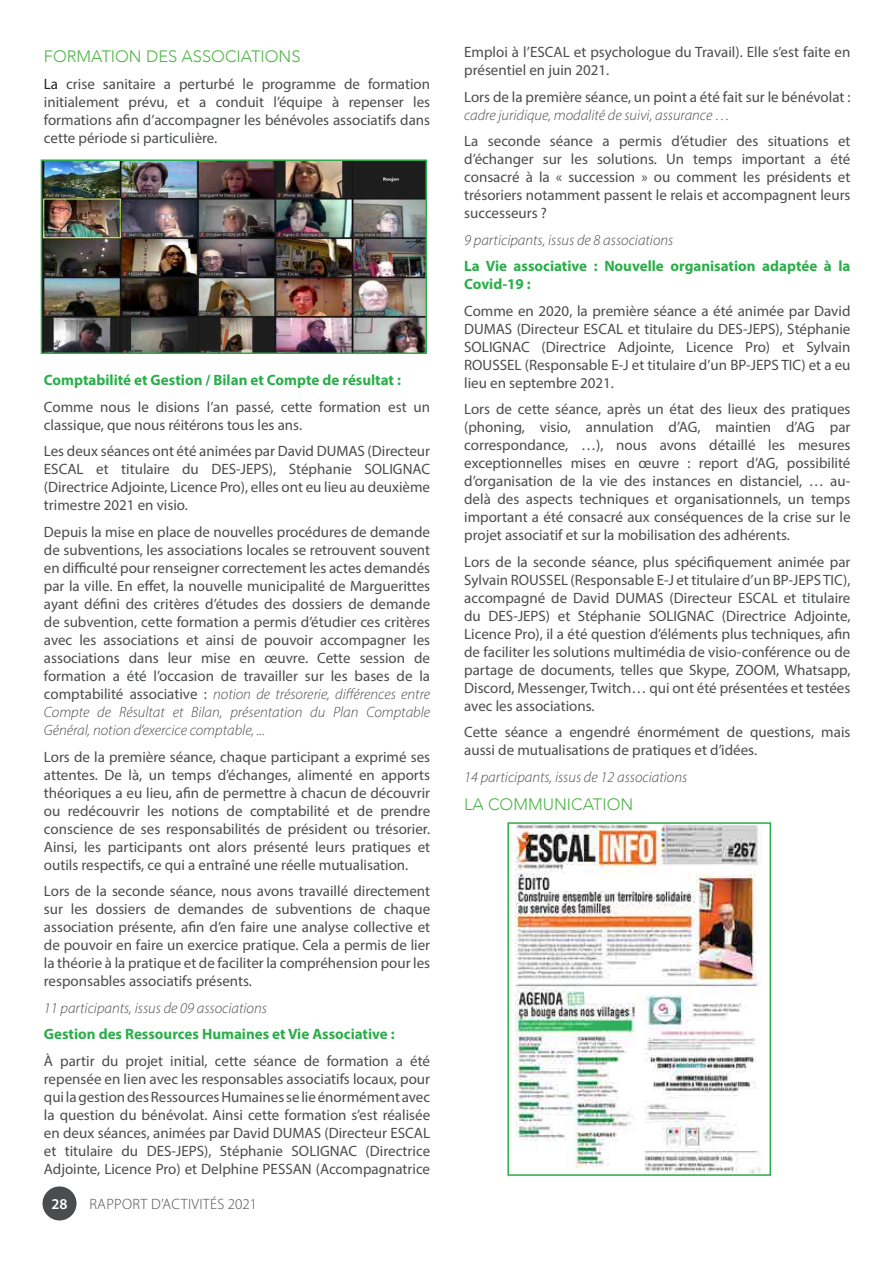
<style>
.page{position:relative;width:893px;height:1263px;background:#fff}
.page>*{position:absolute;margin:0;border:0;box-sizing:border-box;transform-origin:0 0}
.texte_courant{font:300 16.5px "Avenir";color:#4fb446}
.texte_courant-2{font:15px/18px "Myriad Pro";color:#4b4c4d;text-align:justify}
.texte_courant-3{font:700 15px/18px "Myriad Pro";color:#2aae49}
.texte_courant-4{font:italic 300 15px "Myriad Pro";color:#4b4c4d}
.t1{font:300 15px "Myriad Pro";letter-spacing:.02em;color:#4b4c4d}
.t2{font:600 15px "Myriad Pro";color:#fff}
.s1{color:#231f20}
.s2{font-weight:300;font-style:italic}
</style>
<div class="page">
<div style="left:43px;top:1186px;width:34px;height:34px;background:#4b4c4d;border-radius:50%"></div>
<img style="left:44px;top:162px;width:380px;height:189px">
<div style="left:41px;top:159px;width:386px;height:195px;border:2px solid #2aae49"></div>
<img style="left:515px;top:825px;width:246px;height:348px">
<div style="left:507px;top:822px;width:264px;height:354px;border:2px solid #2aae49"></div>
<p class="texte_courant" style="left:44px;top:47px;width:258px">FORMATION DES ASSOCIATIONS</p>
<p class="texte_courant-2" style="left:44px;top:75px;width:388px"><span class="s1">La</span> crise sanitaire a perturbé le programme de formation initialement prévu, et a conduit l’équipe à repenser les formations afin d’accompagner les bénévoles associatifs dans cette période si particulière.</p>
<p class="texte_courant-3" style="left:44px;top:371px;width:359px">Comptabilité et Gestion / Bilan et Compte de résultat :</p>
<p class="texte_courant-2" style="left:44px;top:398px;width:388px">Comme nous le disions l’an passé, cette formation est un classique, que nous réitérons tous les ans.</p>
<p class="texte_courant-2" style="left:44px;top:442px;width:388px">Les deux séances ont été animées par David DUMAS (Directeur ESCAL et titulaire du DES-JEPS), Stéphanie SOLIGNAC (Directrice Adjointe, Licence Pro), elles ont eu lieu au deuxième trimestre 2021 en visio.</p>
<p class="texte_courant-2" style="left:44px;top:523px;width:388px">Depuis la mise en place de nouvelles procédures de demande de subventions, les associations locales se retrouvent souvent en difficulté pour renseigner correctement les actes demandés par la ville. En effet, la nouvelle municipalité de Marguerittes ayant défini des critères d’études des dossiers de demande de subvention, cette formation a permis d’étudier ces critères avec les associations et ainsi de pouvoir accompagner les associations dans leur mise en œuvre. Cette session de formation a été l’occasion de travailler sur les bases de la comptabilité associative : <span class="s2">notion de trésorerie, différences entre Compte de Résultat et Bilan, présentation du Plan Comptable Général, notion d’exercice comptable, ...</span></p>
<p class="texte_courant-2" style="left:44px;top:747px;width:388px">Lors de la première séance, chaque participant a exprimé ses attentes. De là, un temps d’échanges, alimenté en apports théoriques a eu lieu, afin de permettre à chacun de découvrir ou redécouvrir les notions de comptabilité et de prendre conscience de ses responsabilités de président ou trésorier.<br>Ainsi, les participants ont alors présenté leurs pratiques et outils respectifs, ce qui a entraîné une réelle mutualisation.</p>
<p class="texte_courant-2" style="left:44px;top:882px;width:388px">Lors de la seconde séance, nous avons travaillé directement sur les dossiers de demandes de subventions de chaque association présente, afin d’en faire une analyse collective et de pouvoir en faire un exercice pratique. Cela a permis de lier la théorie à la pratique et de faciliter la compréhension pour les responsables associatifs présents.</p>
<p class="texte_courant-4" style="left:44px;top:998px;width:225px">11 participants, issus de 09 associations</p>
<p class="texte_courant-3" style="left:44px;top:1024px;width:352px">Gestion des Ressources Humaines et Vie Associative :</p>
<p class="texte_courant-2" style="left:44px;top:1051px;width:388px">À partir du projet initial, cette séance de formation a été repensée en lien avec les responsables associatifs locaux, pour qui la gestion des Ressources Humaines se lie énormément avec la question du bénévolat. Ainsi cette formation s’est réalisée en deux séances, animées par David DUMAS (Directeur ESCAL et titulaire du DES-JEPS), Stéphanie SOLIGNAC (Directrice Adjointe, Licence Pro) et Delphine PESSAN (Accompagnatrice</p>
<p class="t2" style="left:51px;top:1194px;width:18px">28</p>
<p class="t1" style="left:89px;top:1195px;width:169px">RAPPORT D’ACTIVITÉS 2021</p>
<p class="texte_courant-2" style="left:464px;top:43px;width:388px">Emploi à l’ESCAL et psychologue du Travail). Elle s’est faite en présentiel en juin 2021.</p>
<p class="texte_courant-2" style="left:464px;top:87px;width:388px">Lors de la première séance, un point a été fait sur le bénévolat : <span class="s2">cadre juridique, modalité de suivi, assurance …</span></p>
<p class="texte_courant-2" style="left:464px;top:132px;width:388px">La seconde séance a permis d’étudier des situations et d’échanger sur les solutions. Un temps important a été consacré à la « succession » ou comment les présidents et trésoriers notamment passent le relais et accompagnent leurs successeurs ?</p>
<p class="texte_courant-4" style="left:464px;top:231px;width:211px">9 participants, issus de 8 associations</p>
<p class="texte_courant-3" style="left:464px;top:257px;width:388px">La Vie associative : Nouvelle organisation adaptée à la<br>Covid-19 :</p>
<p class="texte_courant-2" style="left:464px;top:301px;width:388px">Comme en 2020, la première séance a été animée par David DUMAS (Directeur ESCAL et titulaire du DES-JEPS), Stéphanie SOLIGNAC (Directrice Adjointe, Licence Pro) et Sylvain ROUSSEL (Responsable E-J et titulaire d’un BP-JEPS TIC) et a eu lieu en septembre 2021.</p>
<p class="texte_courant-2" style="left:464px;top:400px;width:388px">Lors de cette séance, après un état des lieux des pratiques (phoning, visio, annulation d’AG, maintien d’AG par correspondance, …), nous avons détaillé les mesures exceptionnelles mises en œuvre : report d’AG, possibilité d’organisation de la vie des instances en distanciel, … au&shy;delà des aspects techniques et organisationnels, un temps important a été consacré aux conséquences de la crise sur le projet associatif et sur la mobilisation des adhérents.</p>
<p class="texte_courant-2" style="left:464px;top:552px;width:388px">Lors de la seconde séance, plus spécifiquement animée par Sylvain ROUSSEL (Responsable E-J et titulaire d’un BP-JEPS TIC), accompagné de David DUMAS (Directeur ESCAL et titulaire du DES-JEPS) et Stéphanie SOLIGNAC (Directrice Adjointe, Licence Pro), il a été question d’éléments plus techniques, afin de faciliter les solutions multimédia de visio-conférence ou de partage de documents, telles que Skype, ZOOM, Whatsapp, Discord, Messenger, Twitch… qui ont été présentées et testées avec les associations.</p>
<p class="texte_courant-2" style="left:464px;top:723px;width:388px">Cette séance a engendré énormément de questions, mais aussi de mutualisations de pratiques et d’idées.</p>
<p class="texte_courant-4" style="left:464px;top:768px;width:225px">14 participants, issus de 12 associations</p>
<p class="texte_courant" style="left:464px;top:795px;width:171px">LA COMMUNICATION</p>
</div>
